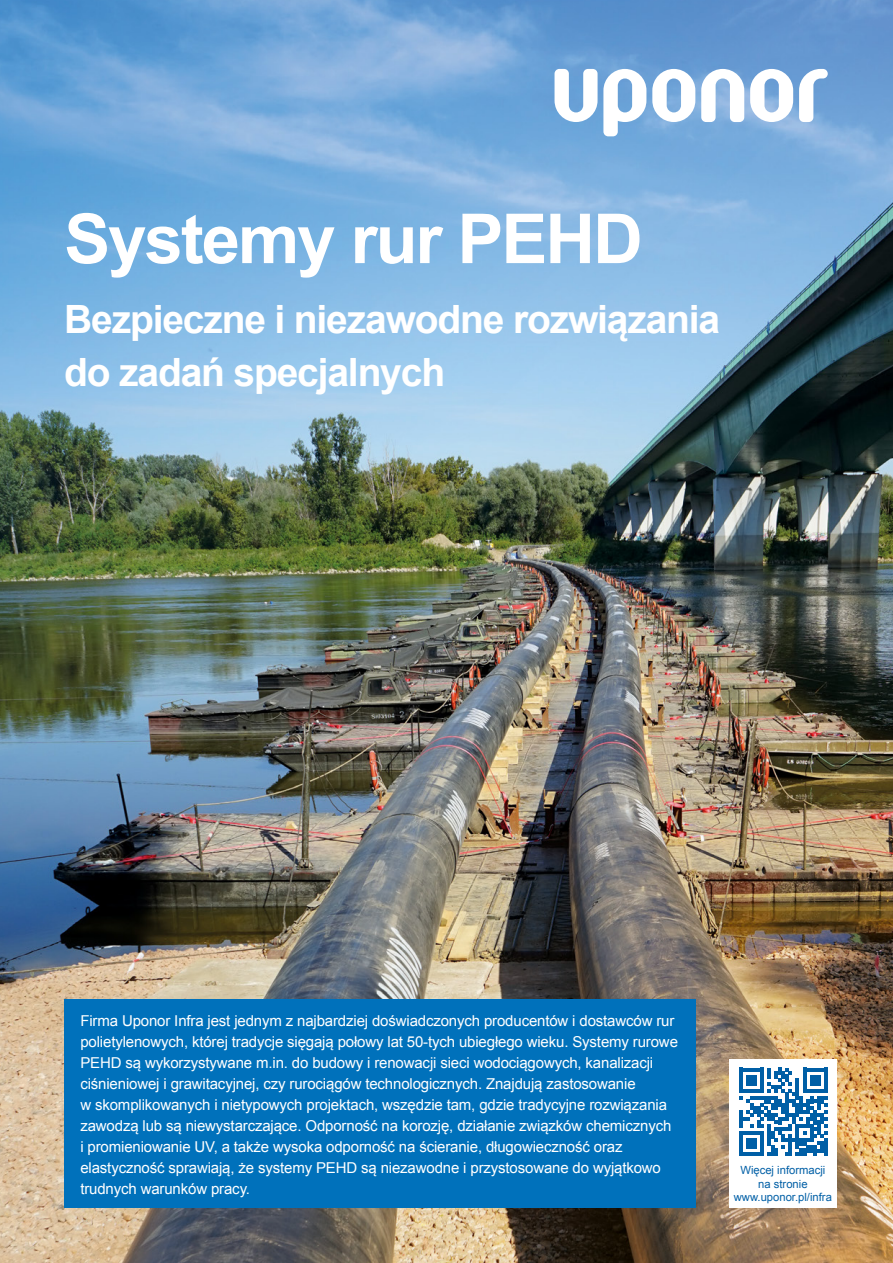
<style>
.page{position:relative;width:893px;height:1263px;background:#fff}
.page>*{position:absolute;margin:0;border:0;box-sizing:border-box;transform-origin:0 0}
.t1{font:700 69px "Arial";letter-spacing:-.03em;color:#fff}
.t2{font:700 39px/52.5px "Arial";letter-spacing:-.03em;color:#fff}
.t3{font:15px/21px "Arial";letter-spacing:-.01em;color:#fff}
.t4{font:11.25px/13.5px "Arial";color:#005fa6;text-align:center}
</style>
<div class="page">
<img style="left:0;top:0;width:893px;height:1263px">
<svg style="left:554px;top:69px;width:92px;height:67px"></svg>
<svg style="left:799px;top:69px;width:29px;height:53px"></svg>
<svg style="left:750px;top:69px;width:43px;height:53px"></svg>
<svg style="left:701px;top:69px;width:43px;height:53px"></svg>
<svg style="left:652px;top:69px;width:43px;height:53px"></svg>
<div style="left:64px;top:999px;width:632px;height:209px;background:#0071bb"></div>
<div style="left:729px;top:1059px;width:108px;height:149px;background:#fff"></div>
<svg style="left:739px;top:1068px;width:88px;height:88px"></svg>
<h1 class="t1" style="left:64px;top:193px;width:580px">Systemy rur PEHD</h1>
<h2 class="t2" style="left:64px;top:294px;width:657px">Bezpieczne i niezawodne rozwiązania do zadań specjalnych</h2>
<p class="t3" style="left:80px;top:1010px;width:599px">Firma Uponor Infra jest jednym z najbardziej doświadczonych producentów i dostawców rur polietylenowych, której tradycje sięgają połowy lat 50-tych ubiegłego wieku. Systemy rurowe PEHD są wykorzystywane m.in. do budowy i renowacji sieci wodociągowych, kanalizacji ciśnieniowej i grawitacyjnej, czy rurociągów technologicznych. Znajdują zastosowanie<br>w skomplikowanych i nietypowych projektach, wszędzie tam, gdzie tradycyjne rozwiązania zawodzą lub są niewystarczające. Odporność na korozję, działanie związków chemicznych i promieniowanie UV, a także wysoka odporność na ścieranie, długowieczność oraz elastyczność sprawiają, że systemy PEHD są niezawodne i przystosowane do wyjątkowo trudnych warunków pracy.</p>
<p class="t4" style="left:734px;top:1163px;width:100px">Więcej informacji na stronie www.uponor.pl/infra</p>
</div>
